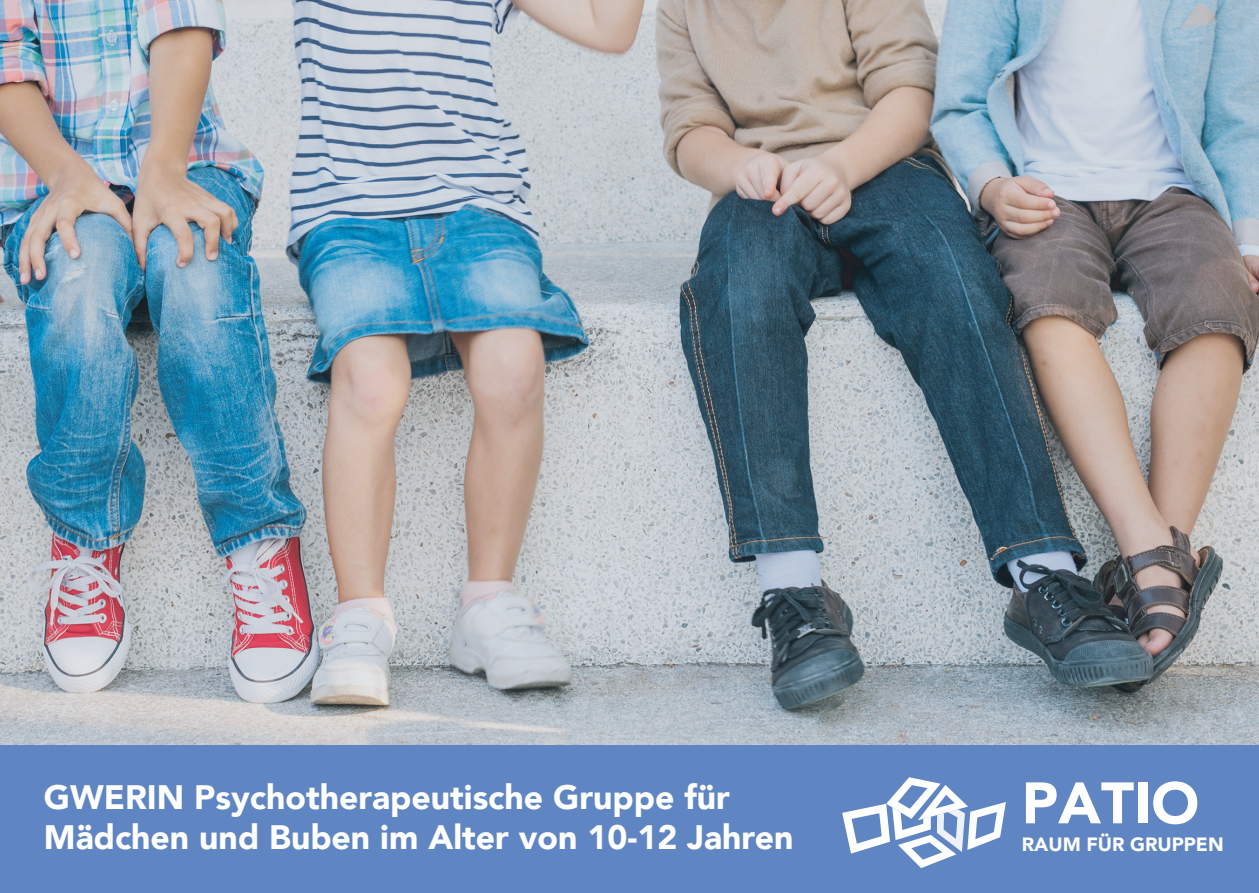
<style>
.page{position:relative;width:1259px;height:893px;background:#fff}
.page>*{position:absolute;margin:0;border:0;box-sizing:border-box;transform-origin:0 0}
.t1{font:900 57.6px "Avenir";color:#fff}
.t2{font:900 33.9px/40.5px "Avenir";color:#fff}
.t3{font:900 19.2px "Avenir";color:#fff}
</style>
<div class="page">
<img style="left:0;top:0;width:1259px;height:745px">
<div style="left:0;top:745px;width:1259px;height:148px;background:#5f86c2"></div>
<svg style="left:842px;top:777px;width:164px;height:91px"></svg>
<p class="t2" style="left:44px;top:776px;width:751px">GWERIN Psychotherapeutische Gruppe für<br>Mädchen und Buben im Alter von 10-12 Jahren</p>
<h1 class="t1" style="left:1021px;top:754px;width:179px">PATIO</h1>
<p class="t3" style="left:1021px;top:828px;width:203px">RAUM FÜR GRUPPEN</p>
</div>
